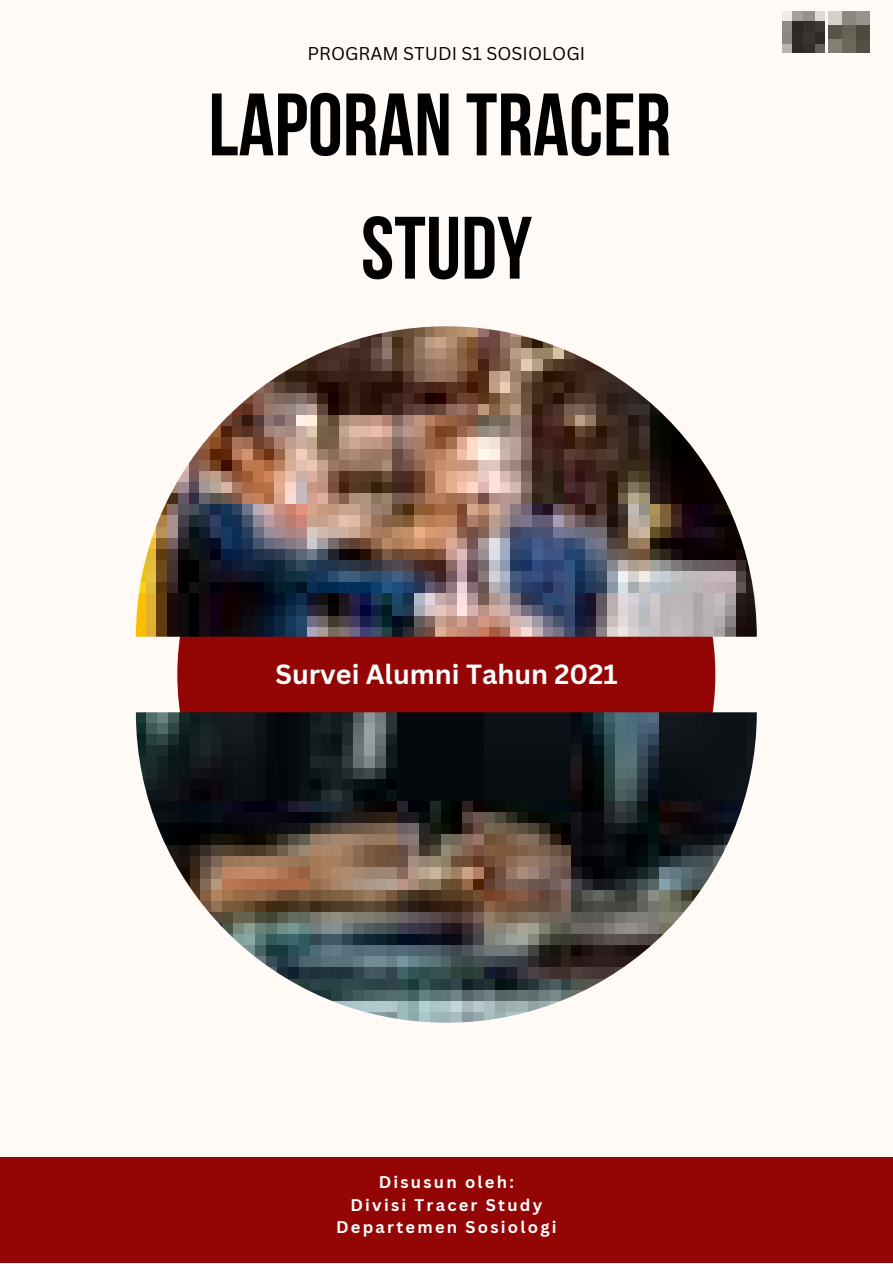
<style>
.page{position:relative;width:893px;height:1264px;background:#fff}
.page>*{position:absolute;margin:0;border:0;box-sizing:border-box;transform-origin:0 0}
.t1{font:88.35px/123.3px "Bebas Neue Cyrillic";color:#000;text-align:center}
.t2{font:700 27px "Canva Sans";color:#fff}
.t3{font:18px "Canva Sans";color:#000}
.t4{font:700 16.5px/22.5px "Canva Sans";letter-spacing:.135em;color:#fff;text-align:center}
</style>
<div class="page">
<div style="left:0;top:0;width:892px;height:1262px;background:#fffaf6"></div>
<div style="left:177px;top:405px;width:538px;height:538px;background:#940606;border-radius:50%"></div>
<img style="left:136px;top:712px;width:620px;height:310px">
<img style="left:136px;top:326px;width:620px;height:310px">
<div style="left:0;top:1156px;width:892px;height:106px;background:#940606"></div>
<img style="left:828px;top:11px;width:41px;height:42px">
<img style="left:782px;top:11px;width:42px;height:42px">
<p class="t3" style="left:307px;top:43px;width:279px">PROGRAM STUDI S1 SOSIOLOGI</p>
<h1 class="t1" style="left:208px;top:63px;width:464px">LAPORAN TRACER<br>STUDY</h1>
<h2 class="t2" style="left:275px;top:658px;width:343px">Survei Alumni Tahun 2021</h2>
<p class="t4" style="left:336px;top:1171px;width:222px">Disusun oleh:<br>Divisi Tracer Study<br>Departemen Sosiologi</p>
</div>
